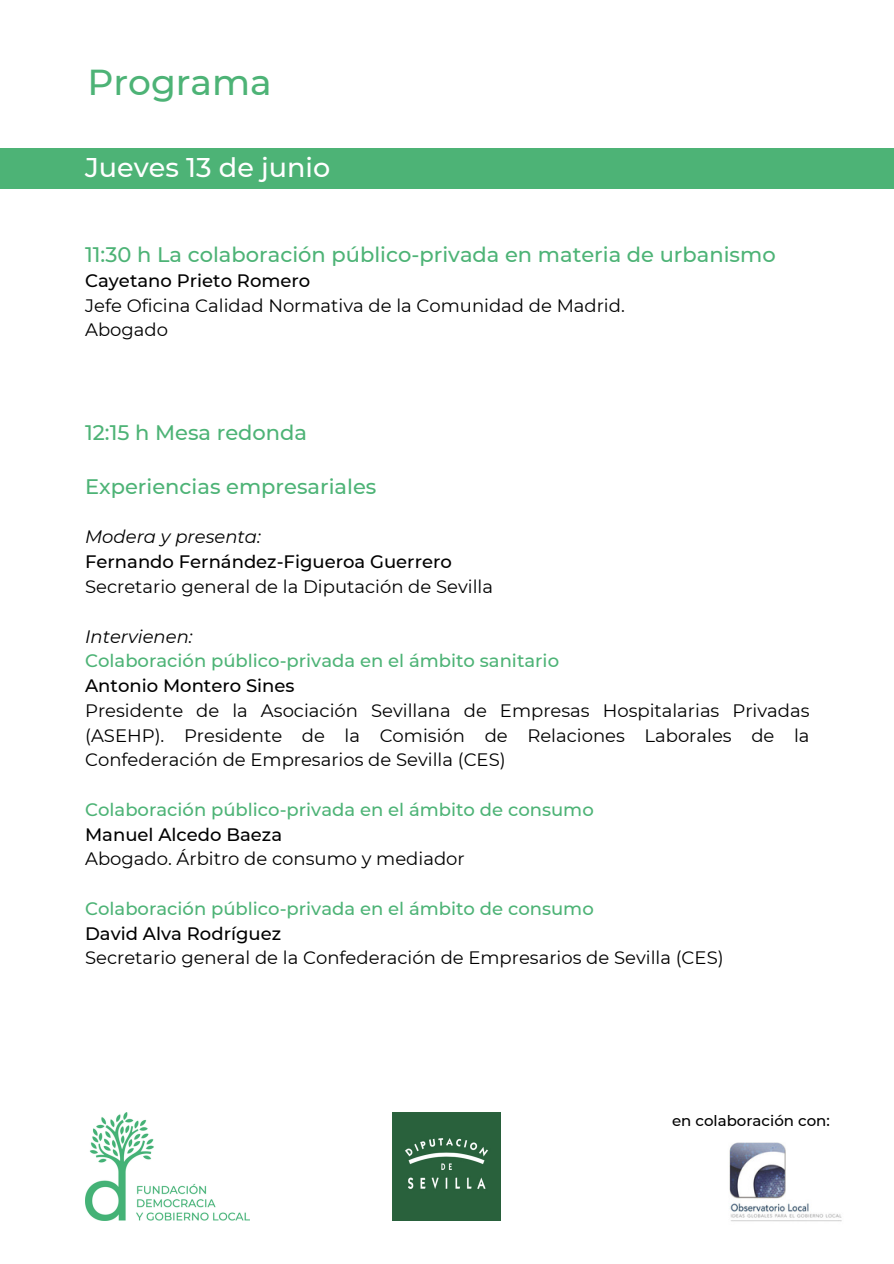
<style>
.page{position:relative;width:894px;height:1264px;background:#fff}
.page>*{position:absolute;margin:0;border:0;box-sizing:border-box;transform-origin:0 0}
.t1{font:500 36px "Montserrat";color:#4db376}
.t2{font:500 27px "Montserrat";color:#fff}
.t3{font:500 21px "Montserrat";color:#4db376}
.t4{font:18px/24.8px "Montserrat";color:#000}
.t5{font:500 18px/24.8px "Montserrat";color:#4db376}
.t6{font:500 15px "Montserrat";color:#000}
.s1{font-weight:500}
.s2{font-style:italic}
.s3{font-weight:500;color:#4db376}
.s4{color:#000}
.s5{font-weight:400;color:#000}
</style>
<div class="page">
<div style="left:0;top:148px;width:893px;height:40px;background:#4db376"></div>
<img style="left:85px;top:1112px;width:164px;height:108px">
<img style="left:392px;top:1112px;width:108px;height:108px">
<img style="left:729px;top:1142px;width:113px;height:80px">
<p class="t1" style="left:87px;top:60px;width:186px">Programa</p>
<h1 class="t2" style="left:85px;top:150px;width:246px">Jueves 13 de junio</h1>
<h2 class="t3" style="left:85px;top:242px;width:692px">11:30 h La colaboración público-privada en materia de urbanismo</h2>
<h2 class="t4" style="left:85px;top:268px;width:541px"><span class="s1">Cayetano Prieto Romero<br></span>Jefe Oficina Calidad Normativa de la Comunidad de Madrid.<br>Abogado</h2>
<h4 class="t3" style="left:85px;top:419px;width:223px">12:15 h Mesa redonda</h4>
<h3 class="t3" style="left:85px;top:473px;width:293px">Experiencias empresariales</h3>
<h3 class="t4" style="left:85px;top:524px;width:409px"><span class="s2">Modera y presenta:<br></span><span class="s1">Fernando Fernández-Figueroa Guerrero<br></span>Secretario general de la Diputación de Sevilla</h3>
<h5 class="t4" style="left:85px;top:623px;width:725px"><span class="s2">Intervienen:<br></span><span class="s3">Colaboración público-privada en el ámbito sanitario<br></span><span class="s1">Antonio Montero Sines<br></span>Presidente de la Asociación Sevillana de Empresas Hospitalarias Privadas (ASEHP). Presidente de la Comisión de Relaciones Laborales de la Confederación de Empresarios de Sevilla (CES)</h5>
<h5 class="t5" style="left:85px;top:797px;width:510px">Colaboración público-privada en el ámbito de consumo<br><span class="s4">Manuel Alcedo Baeza<br></span><span class="s5">Abogado. Árbitro de consumo y mediador</span></h5>
<h5 class="t4" style="left:85px;top:896px;width:640px"><span class="s3">Colaboración público-privada en el ámbito de consumo<br></span><span class="s1">David Alva Rodríguez<br></span>Secretario general de la Confederación de Empresarios de Sevilla (CES)</h5>
<p class="t6" style="left:671px;top:1111px;width:159px">en colaboración con:</p>
</div>
